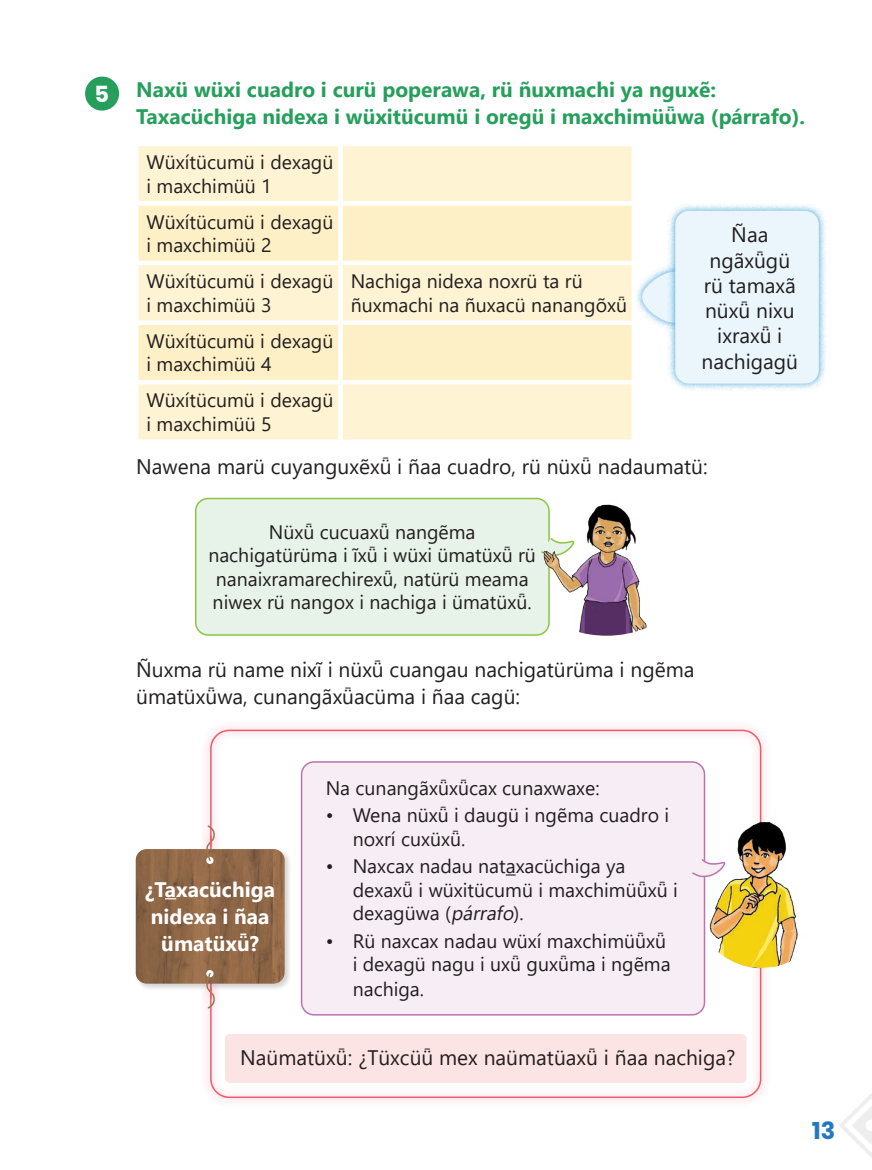
<style>
.page{position:relative;width:872px;height:1170px;background:#fff}
.page>*{position:absolute;margin:0;border:0;box-sizing:border-box;transform-origin:0 0}
.t1{font:700 24px "Poppins";color:#2479be}
.numeros{font:700 22.5px "Poppins";color:#fff}
.paráfos{font:21px/25.2px "Segoe UI";color:#231f20}
.paráfos-2{font:700 21px/27px "Segoe UI";color:#269f5c}
.paráfos-3{font:700 21px/27px "Segoe UI";color:#fff;text-align:center}
.texto_general{font:19.5px/23.4px "Segoe UI";color:#231f20}
.s1{font-style:italic}
</style>
<div class="page">
<svg style="left:839px;top:1093px;width:33px;height:64px"></svg>
<div style="left:634px;top:263px;width:60px;height:67px;background:#0c88cb;opacity:.75"></div>
<svg style="left:642px;top:266px;width:25px;height:62px"></svg>
<div style="left:85px;top:77px;width:34px;height:34px;background:#269f5c;border-radius:50%"></div>
<div style="left:138px;top:146px;width:493px;height:293px;background:#fef3d2"></div>
<svg style="left:138px;top:206px;width:493px;height:174px;background:#fef1ca"></svg>
<div style="left:338px;top:146px;width:5px;height:55px;background:#fff"></div>
<div style="left:134px;top:201px;width:206px;height:5px;background:#fff"></div>
<div style="left:340px;top:201px;width:296px;height:5px;background:#fff"></div>
<div style="left:338px;top:206px;width:5px;height:55px;background:#fff"></div>
<hr style="left:134px;top:261px;width:206px;height:4px;background:#fff">
<hr style="left:340px;top:261px;width:296px;height:4px;background:#fff">
<div style="left:338px;top:265px;width:5px;height:55px;background:#fff"></div>
<div style="left:631px;top:265px;width:5px;height:55px;background:#fff"></div>
<div style="left:134px;top:320px;width:206px;height:5px;background:#fff"></div>
<div style="left:340px;top:320px;width:296px;height:5px;background:#fff"></div>
<div style="left:338px;top:325px;width:5px;height:55px;background:#fff"></div>
<div style="left:631px;top:325px;width:5px;height:55px;background:#fff"></div>
<hr style="left:134px;top:380px;width:206px;height:4px;background:#fff">
<hr style="left:340px;top:380px;width:296px;height:4px;background:#fff">
<div style="left:338px;top:384px;width:5px;height:55px;background:#fff"></div>
<div style="left:667px;top:203px;width:160px;height:188px;background:#0c88cb;opacity:.75"></div>
<div style="left:675px;top:211px;width:144px;height:172px;background:#eaf6fc;border-radius:14px"></div>
<div style="left:196px;top:498px;width:353px;height:137px;background:#e7f2e9;border-radius:12px"></div>
<div style="left:195px;top:497px;width:355px;height:138px;border:2px solid #8bc63e;border-radius:12px"></div>
<div style="left:200px;top:719px;width:571px;height:388px;background:#f0596c;opacity:.75"></div>
<div style="left:210px;top:729px;width:551px;height:368px;border:2px solid #f0596c;border-radius:18px"></div>
<div style="left:134px;top:847px;width:158px;height:144px;background:#231f20;opacity:.2"></div>
<img style="left:136px;top:849px;width:148px;height:134px">
<div style="left:206px;top:856px;width:7px;height:7px;background:#fff;border-radius:50%"></div>
<div style="left:201px;top:827px;width:20px;height:28px;background:#f0596c;opacity:.75"></div>
<svg style="left:205px;top:824px;width:11px;height:37px"></svg>
<div style="left:201px;top:978px;width:20px;height:28px;background:#f0596c;opacity:.75"></div>
<svg style="left:205px;top:971px;width:11px;height:38px"></svg>
<div style="left:225px;top:1033px;width:521px;height:49px;background:#fde4e4;border-radius:5px"></div>
<div style="left:301px;top:761px;width:403px;height:253px;background:#f7eef5;border-radius:12px"></div>
<div style="left:301px;top:761px;width:404px;height:254px;border:2px solid #bd72ae;border-radius:12px"></div>
<img style="left:692px;top:797px;width:106px;height:171px">
<img style="left:520px;top:497px;width:127px;height:138px">
<p class="numeros" style="left:94px;top:81px;width:16px">5</p>
<p class="paráfos-2" style="left:136px;top:75px;width:670px">Naxü wüxi cuadro i curü poperawa, rü ñuxmachi ya nguxẽ:<br>Taxacüchiga nidexa i wüxitücumü i oregü i maxchimüǖwa (párrafo).</p>
<p class="texto_general" style="left:146px;top:149px;width:188px">Wüxítücumü i dexagü i maxchimüü 1</p>
<p class="texto_general" style="left:146px;top:208px;width:188px">Wüxítücumü i dexagü i maxchimüü 2</p>
<p class="texto_general" style="left:146px;top:268px;width:188px">Wüxítücumü i dexagü i maxchimüü 3</p>
<p class="texto_general" style="left:351px;top:268px;width:278px">Nachiga nidexa noxrü ta rü ñuxmachi na ñuxacü nanangõxǖ</p>
<p class="texto_general" style="left:146px;top:327px;width:188px">Wüxítücumü i dexagü i maxchimüü 4</p>
<p class="texto_general" style="left:146px;top:387px;width:188px">Wüxítücumü i dexagü i maxchimüü 5</p>
<p class="paráfos" style="left:701px;top:220px;width:98px;text-align:center">Ñaa ngãxǖgü rü tamaxã nüxǖ nixu ixraxǖ i nachigagü</p>
<p class="paráfos" style="left:136px;top:452px;width:573px">Nawena marü cuyanguxẽxǖ i ñaa cuadro, rü nüxǖ nadaumatü:</p>
<p class="texto_general" style="left:208px;top:518px;width:329px;text-align:center">Nüxǖ cucuaxǖ nangẽma nachigatürüma i ĩxǖ i wüxi ümatüxǖ rü nanaixramarechirexǖ, natürü meama niwex rü nangox i nachiga i ümatüxǖ.</p>
<p class="paráfos" style="left:136px;top:653px;width:560px;line-height:27px">Ñuxma rü name nixĩ i nüxǖ cuangau nachigatürüma i ngẽma ümatüxǖwa, cunangãxǖacüma i ñaa cagü:</p>
<p class="paráfos-3" style="left:145px;top:874px;width:131px">¿Taxacüchiga nidexa i ñaa ümatüxǖ?</p>
<p class="texto_general" style="left:326px;top:774px;width:275px">Na cunangãxǖxǖcax cunaxwaxe:</p>
<p class="texto_general" style="left:353px;top:801px;width:318px;text-indent:-27px">• Wena nüxǖ i daugü i ngẽma cuadro i noxrí cuxüxǖ.</p>
<p class="texto_general" style="left:353px;top:852px;width:327px;text-indent:-27px">• Naxcax nadau nataxacüchiga ya dexaxǖ i wüxitücumü i maxchimüǖxǖ i dexagüwa (<span class="s1">párrafo</span>).</p>
<p class="texto_general" style="left:326px;top:927px;width:346px;text-align:right">• Rü naxcax nadau wüxí maxchimüǖxǖ i dexagü nagu i uxǖ guxǖma i ngẽma</p>
<p class="texto_general" style="left:353px;top:975px;width:73px">nachiga.</p>
<p class="paráfos" style="left:240px;top:1043px;width:497px">Naümatüxǖ: ¿Tüxcüǖ mex naümatüaxǖ i ñaa nachiga?</p>
<p class="t1" style="left:812px;top:1116px;width:25px">13</p>
</div>
